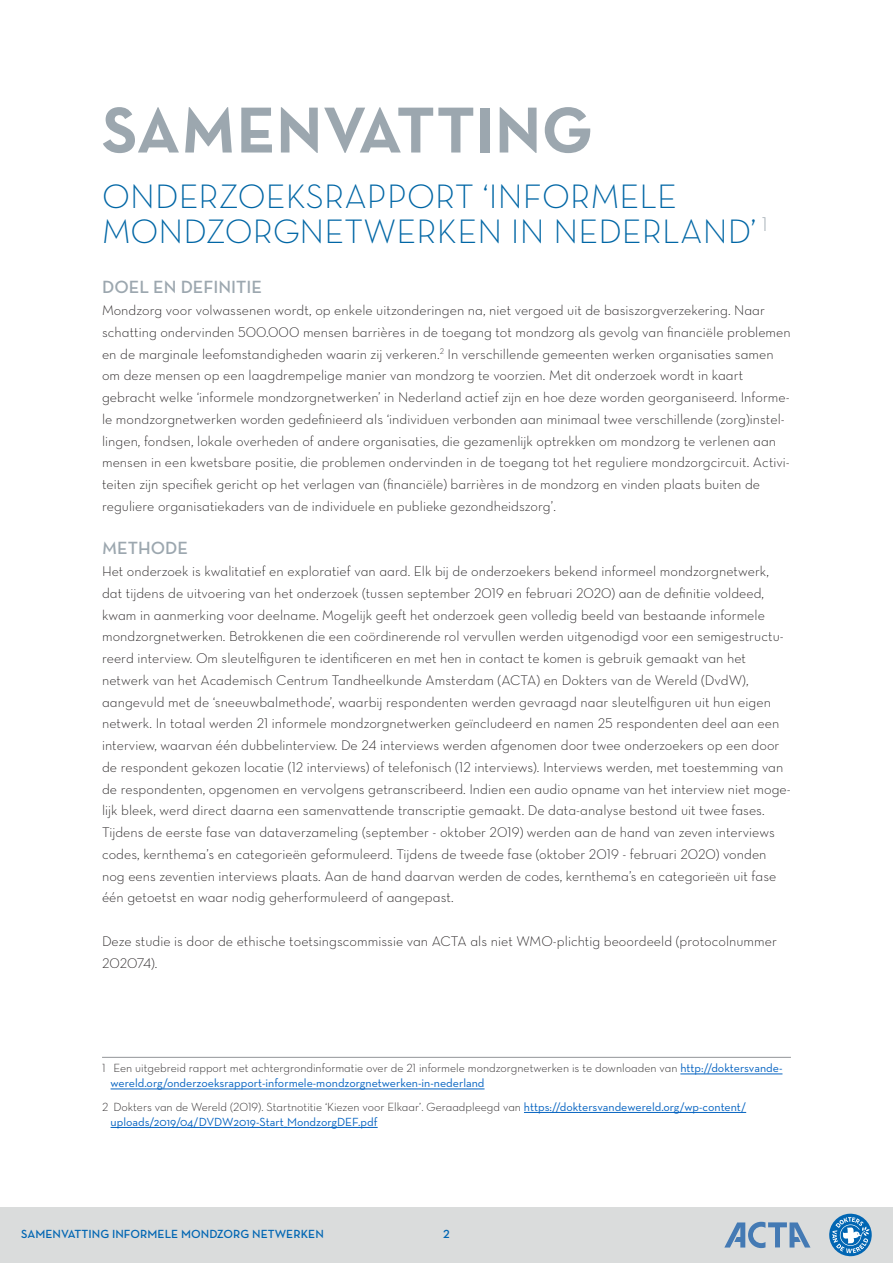
<style>
.page{position:relative;width:893px;height:1263px;background:#fff}
.page>*{position:absolute;margin:0;border:0;box-sizing:border-box;transform-origin:0 0}
.H_1_hoofdstuk{font:66px "Neutra Text Bold Alt";letter-spacing:.005em;color:#9ca7af}
.H_1_hoofdstuk-2{font:34.5px/34.5px "Neutra Text Light Alt";letter-spacing:.005em;color:#0166a5}
.H_2_paragraaf-tussen{font:18px "Neutra Text Demi Alt";color:#9ca7af}
.Body{font:14.25px/21.8px "Neutra Text Light Alt";letter-spacing:.005em;color:#231f20}
.Voetnoot{font:12px/15px "Neutra Text Light Alt";color:#231f20}
.Voetnoot-2{font:12px/15px "Neutra Text";color:#0563c1}
.t1{font:600 12px "Neutra Text";letter-spacing:.005em;color:#0166b3}
.t2{font:12px "Neutra Text Demi Alt";color:#0166b3}
.s1{font-family:"Neutra Text";color:#0563c1}
.s2{font-family:"Neutra Text Light Alt";color:#231f20}
</style>
<div class="page">
<div style="left:0;top:1207px;width:893px;height:56px;background:#dadcdc"></div>
<svg style="left:829px;top:1214px;width:43px;height:42px"></svg>
<svg style="left:724px;top:1222px;width:86px;height:26px"></svg>
<hr style="left:102px;top:1057px;width:689px;height:1px;background:#939598">
<hr style="left:680px;top:1074px;width:102px;height:1px;background:#0563c1">
<hr style="left:111px;top:1089px;width:374px;height:1px;background:#0563c1">
<hr style="left:524px;top:1112px;width:222px;height:1px;background:#0563c1">
<hr style="left:111px;top:1127px;width:267px;height:1px;background:#0563c1">
<p class="H_1_hoofdstuk" style="left:102px;top:89px;width:493px">SAMENVATTING</p>
<p class="H_1_hoofdstuk-2" style="left:102px;top:179px;width:667px">ONDERZOEKSRAPPORT ‘INFORMELE<br>MONDZORGNETWERKEN IN NEDERLAND’ <sup>1</sup></p>
<p class="H_2_paragraaf-tussen" style="left:102px;top:276px;width:161px">DOEL EN DEFINITIE</p>
<p class="Body" style="left:102px;top:299px;width:690px">Mondzorg voor volwassenen wordt, op enkele uitzonderingen na, niet vergoed uit de basiszorgverzekering. Naar schatting ondervinden 500.000 mensen barrières in de toegang tot mondzorg als gevolg van financiële problemen en de marginale leefomstandigheden waarin zij verkeren.<sup>2</sup> In verschillende gemeenten werken organisaties samen om deze mensen op een laagdrempelige manier van mondzorg te voorzien. Met dit onderzoek wordt in kaart gebracht welke ‘informele mondzorgnetwerken’ in Nederland actief zijn en hoe deze worden georganiseerd. Informe&shy;le mondzorgnetwerken worden gedefinieerd als ‘individuen verbonden aan minimaal twee verschillende (zorg)instel&shy;lingen, fondsen, lokale overheden of andere organisaties, die gezamenlijk optrekken om mondzorg te verlenen aan mensen in een kwetsbare positie, die problemen ondervinden in de toegang tot het reguliere mondzorgcircuit. Activi&shy;teiten zijn specifiek gericht op het verlagen van (financiële) barrières in de mondzorg en vinden plaats buiten de reguliere organisatiekaders van de individuele en publieke gezondheidszorg’.</p>
<p class="H_2_paragraaf-tussen" style="left:102px;top:537px;width:87px">METHODE</p>
<p class="Body" style="left:102px;top:560px;width:690px">Het onderzoek is kwalitatief en exploratief van aard. Elk bij de onderzoekers bekend informeel mondzorgnetwerk, dat tijdens de uitvoering van het onderzoek (tussen september 2019 en februari 2020) aan de definitie voldeed, kwam in aanmerking voor deelname. Mogelijk geeft het onderzoek geen volledig beeld van bestaande informele mondzorgnetwerken. Betrokkenen die een coördinerende rol vervullen werden uitgenodigd voor een semigestructu&shy;reerd interview. Om sleutelfiguren te identificeren en met hen in contact te komen is gebruik gemaakt van het netwerk van het Academisch Centrum Tandheelkunde Amsterdam (ACTA) en Dokters van de Wereld (DvdW), aangevuld met de ‘sneeuwbalmethode’, waarbij respondenten werden gevraagd naar sleutelfiguren uit hun eigen netwerk. In totaal werden 21 informele mondzorgnetwerken geïncludeerd en namen 25 respondenten deel aan een interview, waarvan één dubbelinterview. De 24 interviews werden afgenomen door twee onderzoekers op een door de respondent gekozen locatie (12 interviews) of telefonisch (12 interviews). Interviews werden, met toestemming van de respondenten, opgenomen en vervolgens getranscribeerd. Indien een audio opname van het interview niet moge&shy;lijk bleek, werd direct daarna een samenvattende transcriptie gemaakt. De data-analyse bestond uit twee fases.<br>Tijdens de eerste fase van dataverzameling (september - oktober 2019) werden aan de hand van zeven interviews codes, kernthema’s en categorieën geformuleerd. Tijdens de tweede fase (oktober 2019 - februari 2020) vonden nog eens zeventien interviews plaats. Aan de hand daarvan werden de codes, kernthema’s en categorieën uit fase één getoetst en waar nodig geherformuleerd of aangepast.</p>
<p class="Body" style="left:102px;top:930px;width:676px">Deze studie is door de ethische toetsingscommissie van ACTA als niet WMO-plichtig beoordeeld (protocolnummer<br>202074).</p>
<p class="Voetnoot" style="left:111px;top:1060px;width:673px;text-indent:-9px">1 Een uitgebreid rapport met achtergrondinformatie over de 21 informele mondzorgnetwerken is te downloaden van <span class="s1">http://doktersvande&shy;wereld.org/onderzoeksrapport-informele-mondzorgnetwerken-in-nederland</span></p>
<p class="Voetnoot-2" style="left:111px;top:1099px;width:637px;text-indent:-9px"><span class="s2">2 Dokters van de Wereld (2019). Startnotitie ‘Kiezen voor Elkaar’. Geraadpleegd van</span> https://doktersvandewereld.org/wp-content/ uploads/2019/04/DVDW2019-Start_MondzorgDEF.pdf</p>
<p class="t1" style="left:21px;top:1226px;width:304px">SAMENVATTING INFORMELE MONDZORG NETWERKEN</p>
<p class="t2" style="left:443px;top:1226px;width:8px">2</p>
</div>
